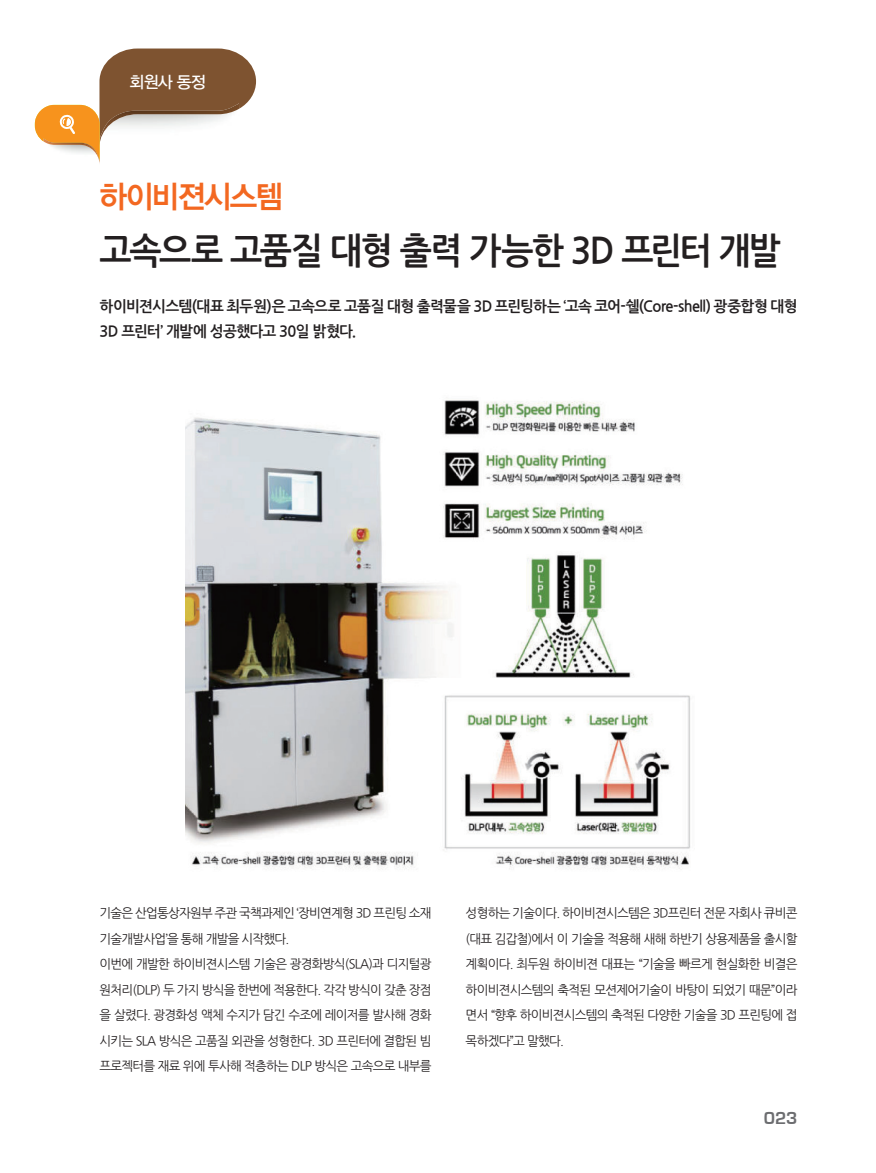
<style>
.page{position:relative;width:876px;height:1173px;background:#fff}
.page>*{position:absolute;margin:0;border:0;box-sizing:border-box;transform-origin:0 0}
.t1{font:36px "Nanum Gothic OTF Bold";letter-spacing:-.055em;color:#231f20;scale:.95 1}
.t2{font:31.5px "YDVYGO Std 14";letter-spacing:-.05em;color:#f36821;scale:.95 1}
.t3{font:700 18px "Eurostile";color:#6c6d70}
.t4{font:16.5px "YDVYGO Std 13";color:#fff}
.t5{font:15px/25.5px "Nanum Gothic OTF Bold";letter-spacing:-.04em;color:#231f20}
.t6{font:12.75px/25.5px "Nanum Gothic OTF";letter-spacing:-.06em;color:#231f20}
</style>
<div class="page">
<svg style="left:35px;top:49px;width:221px;height:112px"></svg>
<img style="left:186px;top:400px;width:505px;height:469px">
<p class="t4" style="left:129px;top:73px;width:77px">회원사 동정</p>
<h2 class="t2" style="left:100px;top:181px;width:195px">하이비젼시스템</h2>
<h1 class="t1" style="left:100px;top:231px;width:718px">고속으로 고품질 대형 출력 가능한 3D 프린터 개발</h1>
<p class="t5" style="left:100px;top:294px;width:699px">하이비젼시스템(대표 최두원)은 고속으로 고품질 대형 출력물을 3D 프린팅하는 ‘고속 코어-쉘(Core-shell) 광중합형 대형<br>3D 프린터’ 개발에 성공했다고 30일 밝혔다.</p>
<p class="t6" style="left:100px;top:900px;width:333px">기술은 산업통상자원부 주관 국책과제인 ‘장비연계형 3D 프린팅 소재 기술개발사업’을 통해 개발을 시작했다.<br>이번에 개발한 하이비젼시스템 기술은 광경화방식(SLA)과 디지털광 원처리(DLP) 두 가지 방식을 한번에 적용한다. 각각 방식이 갖춘 장점 을 살렸다. 광경화성 액체 수지가 담긴 수조에 레이저를 발사해 경화 시키는 SLA 방식은 고품질 외관을 성형한다. 3D 프린터에 결합된 빔 프로젝터를 재료 위에 투사해 적층하는 DLP 방식은 고속으로 내부를</p>
<p class="t6" style="left:465px;top:900px;width:333px;text-align:justify">성형하는 기술이다. 하이비젼시스템은 3D프린터 전문 자회사 큐비콘 (대표 김갑철)에서 이 기술을 적용해 새해 하반기 상용제품을 출시할 계획이다. 최두원 하이비젼 대표는 “기술을 빠르게 현실화한 비결은 하이비젼시스템의 축적된 모션제어기술이 바탕이 되었기 때문”이라 면서 “향후 하이비젼시스템의 축적된 다양한 기술을 3D 프린팅에 접 목하겠다”고 말했다.</p>
<h3 class="t3" style="left:763px;top:1108px;width:35px">023</h3>
</div>
